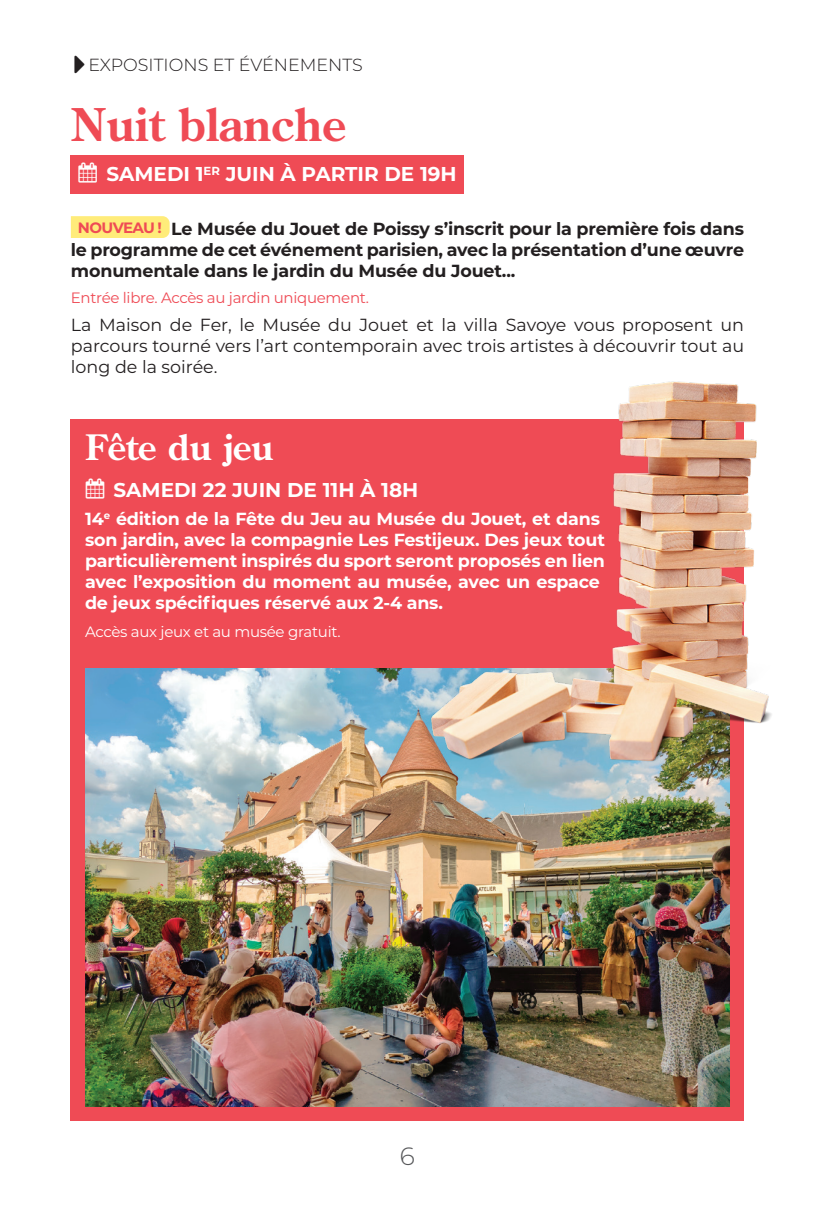
<style>
.page{position:relative;width:815px;height:1205px;background:#fff}
.page>*{position:absolute;margin:0;border:0;box-sizing:border-box;transform-origin:0 0}
.t1{font:700 45px "Century Old Style Std";color:#ef4b55}
.t2{font:700 35px "Century Old Style Std";color:#fff}
.t3{font:300 25px "Montserrat";color:#57585a}
.t4{font:700 20px "Montserrat";color:#fff}
.t5{font:700 17.5px/21px "Montserrat";letter-spacing:-.01em;color:#fff}
.t6{font:700 17.5px/21px "Montserrat";letter-spacing:-.01em;color:#231f20;text-align:justify}
.t7{font:17.5px/21px "Montserrat";color:#231f20;text-align:justify}
.t8{font:300 17.5px "Montserrat";color:#231f20}
.t9{font:15px "Montserrat";letter-spacing:-.02em;color:#ef4b55}
.t10{font:15px "Montserrat";letter-spacing:-.02em;color:#fff}
.t11{font:700 15px "Montserrat";letter-spacing:-.04em;color:#ef4b55}
</style>
<div class="page">
<div style="left:71px;top:155px;width:393px;height:39px;background:#ef4b55"></div>
<div style="left:71px;top:216px;width:99px;height:22px;background:#ffec7a"></div>
<div style="left:71px;top:419px;width:673px;height:701px;background:#ef4b55"></div>
<img style="left:85px;top:668px;width:645px;height:438px">
<img style="left:425px;top:381px;width:347px;height:406px">
<p class="t8" style="left:88px;top:53px;width:276px">EXPOSITIONS ET ÉVÉNEMENTS</p>
<p class="t1" style="left:71px;top:95px;width:277px">Nuit blanche</p>
<p class="t4" style="left:106px;top:160px;width:352px">SAMEDI 1<sup>ER</sup> JUIN À PARTIR DE 19H</p>
<p class="t6" style="left:71px;top:218px;width:675px;text-indent:100px">Le Musée du Jouet de Poissy s’inscrit pour la première fois dans le programme de cet événement parisien, avec la présentation d’une œuvre monumentale dans le jardin du Musée du Jouet...</p>
<p class="t9" style="left:71px;top:287px;width:300px">Entrée libre. Accès au jardin uniquement.</p>
<p class="t7" style="left:71px;top:313px;width:675px">La Maison de Fer, le Musée du Jouet et la villa Savoye vous proposent un parcours tourné vers l’art contemporain avec trois artistes à découvrir tout au long de la soirée.</p>
<p class="t11" style="left:78px;top:217px;width:85px">NOUVEAU !</p>
<p class="t2" style="left:85px;top:424px;width:190px">Fête du jeu</p>
<p class="t4" style="left:114px;top:475px;width:306px">SAMEDI 22 JUIN DE 11H À 18H</p>
<p class="t5" style="left:85px;top:507px;width:521px">14<sup>e</sup> édition de la Fête du Jeu au Musée du Jouet, et dans son jardin, avec la compagnie Les Festijeux. Des jeux tout particulièrement inspirés du sport seront proposés en lien avec l’exposition du moment au musée, avec un espace de jeux spécifiques réservé aux 2-4 ans.</p>
<p class="t10" style="left:85px;top:621px;width:257px">Accès aux jeux et au musée gratuit.</p>
<h3 class="t3" style="left:400px;top:1139px;width:17px">6</h3>
</div>
